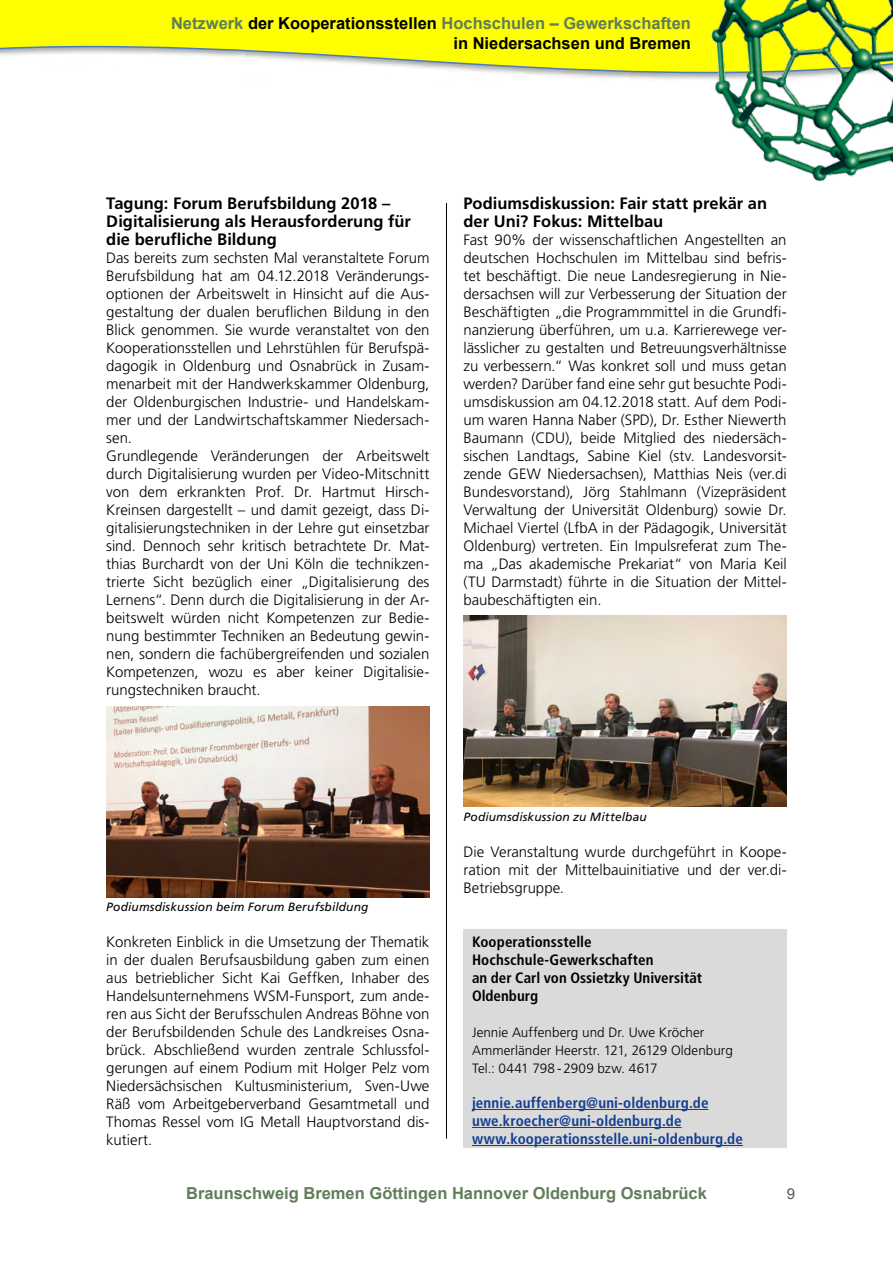
<style>
.page{position:relative;width:893px;height:1263px;background:#fff}
.page>*{position:absolute;margin:0;border:0;box-sizing:border-box;transform-origin:0 0}
.t1{font:700 16.5px/18px "Frutiger";color:#000}
.t2{font:700 16.5px/19.8px "Arial";color:#000;text-align:right}
.t3{font:700 16.5px "Arial";color:#5f7e59}
.t4{font:300 15px/18px "Frutiger";color:#000;text-align:justify}
.t5{font:700 condensed 15px/18px "Frutiger";letter-spacing:.01em;color:#133e90}
.t6{font:700 condensed 15px/18px "Frutiger";letter-spacing:.005em;color:#000}
.t7{font:15px "Arial";color:#565656}
.t8{font:300 13.5px/18px "Frutiger";letter-spacing:.005em;color:#000}
.t9{font:italic 12px "Frutiger";letter-spacing:.01em;color:#000}
.s1{color:#5f7e59}
</style>
<div class="page">
<svg style="left:0;top:0;width:709px;height:80px;fill:#ff0"></svg>
<img style="left:709px;top:0;width:184px;height:181px">
<hr style="left:446px;top:203px;width:1px;height:935px;background:#000">
<div style="left:463px;top:929px;width:324px;height:219px;background:#dadada"></div>
<hr style="left:472px;top:1109px;width:236px;height:1px;background:#133e90">
<hr style="left:472px;top:1127px;width:210px;height:1px;background:#133e90">
<hr style="left:472px;top:1145px;width:271px;height:1px;background:#133e90">
<img style="left:106px;top:706px;width:323px;height:192px">
<img style="left:463px;top:615px;width:324px;height:192px">
<p class="t2" style="left:171px;top:14px;width:521px"><span class="s1">Netzwerk</span> der Kooperationsstellen <span class="s1">Hochschulen – Gewerkschaften </span>in Niedersachsen und Bremen</p>
<p class="t1" style="left:106px;top:195px;width:306px">Tagung: Forum Berufsbildung 2018 –<br>Digitalisierung als Herausforderung für die berufliche Bildung</p>
<p class="t4" style="left:106px;top:249px;width:325px;text-align:left">Das bereits zum sechsten Mal veranstaltete Forum Berufsbildung hat am 04.12.2018 Veränderungs&shy;optionen der Arbeitswelt in Hinsicht auf die Aus&shy;gestaltung der dualen beruflichen Bildung in den Blick genommen. Sie wurde veranstaltet von den Kooperationsstellen und Lehrstühlen für Berufspä&shy;dagogik in Oldenburg und Osnabrück in Zusam&shy;menarbeit mit der Handwerkskammer Oldenburg, der Oldenburgischen Industrie- und Handelskam&shy;mer und der Landwirtschaftskammer Niedersach&shy;sen.<br>Grundlegende Veränderungen der Arbeitswelt durch Digitalisierung wurden per Video-Mitschnitt von dem erkrankten Prof. Dr. Hartmut Hirsch-Kreinsen dargestellt – und damit gezeigt, dass Di&shy;gitalisierungstechniken in der Lehre gut einsetzbar sind. Dennoch sehr kritisch betrachtete Dr. Mat&shy;thias Burchardt von der Uni Köln die technikzen&shy;trierte Sicht bezüglich einer „Digitalisierung des Lernens“. Denn durch die Digitalisierung in der Ar&shy;beitswelt würden nicht Kompetenzen zur Bedie&shy;nung bestimmter Techniken an Bedeutung gewin&shy;nen, sondern die fachübergreifenden und sozialen Kompetenzen, wozu es aber keiner Digitalisie&shy;rungstechniken braucht.</p>
<p class="t1" style="left:463px;top:195px;width:305px">Podiumsdiskussion: Fair statt prekär an der Uni? Fokus: Mittelbau</p>
<p class="t4" style="left:463px;top:231px;width:325px">Fast 90% der wissenschaftlichen Angestellten an deutschen Hochschulen im Mittelbau sind befris&shy;tet beschäftigt. Die neue Landesregierung in Nie&shy;dersachsen will zur Verbesserung der Situation der Beschäftigten „die Programmmittel in die Grundfi&shy;nanzierung überführen, um u.a. Karrierewege ver&shy;lässlicher zu gestalten und Betreuungsverhältnisse zu verbessern.“ Was konkret soll und muss getan werden? Darüber fand eine sehr gut besuchte Podi&shy;umsdiskussion am 04.12.2018 statt. Auf dem Podi&shy;um waren Hanna Naber (SPD), Dr. Esther Niewerth Baumann (CDU), beide Mitglied des niedersäch&shy;sischen Landtags, Sabine Kiel (stv. Landesvorsit&shy;zende GEW Niedersachsen), Matthias Neis (ver.di Bundesvorstand), Jörg Stahlmann (Vizepräsident Verwaltung der Universität Oldenburg) sowie Dr.<br>Michael Viertel (LfbA in der Pädagogik, Universität Oldenburg) vertreten. Ein Impulsreferat zum The&shy;ma „Das akademische Prekariat“ von Maria Keil (TU Darmstadt) führte in die Situation der Mittel&shy;baubeschäftigten ein.</p>
<p class="t9" style="left:106px;top:900px;width:264px">Podiumsdiskussion beim Forum Berufsbildung</p>
<p class="t4" style="left:106px;top:933px;width:325px">Konkreten Einblick in die Umsetzung der Thematik in der dualen Berufsausbildung gaben zum einen aus betrieblicher Sicht Kai Geffken, Inhaber des Handelsunternehmens WSM-Funsport, zum ande&shy;ren aus Sicht der Berufsschulen Andreas Böhne von der Berufsbildenden Schule des Landkreises Osna&shy;brück. Abschließend wurden zentrale Schlussfol&shy;gerungen auf einem Podium mit Holger Pelz vom Niedersächsischen Kultusministerium, Sven-Uwe Räß vom Arbeitgeberverband Gesamtmetall und Thomas Ressel vom IG Metall Hauptvorstand dis&shy;kutiert.</p>
<p class="t9" style="left:463px;top:810px;width:185px">Podiumsdiskussion zu Mittelbau</p>
<p class="t4" style="left:463px;top:843px;width:325px">Die Veranstaltung wurde durchgeführt in Koope&shy;ration mit der Mittelbauinitiative und der ver.di-Betriebsgruppe.</p>
<p class="t6" style="left:472px;top:933px;width:232px">Kooperationsstelle<br>Hochschule-Gewerkschaften<br>an der Carl von Ossietzky Universität<br>Oldenburg</p>
<p class="t8" style="left:472px;top:1024px;width:262px">Jennie Auffenberg und Dr. Uwe Kröcher<br>Ammerländer Heerstr. 121, 26129 Oldenburg<br>Tel.: 0441 798 - 2909 bzw. 4617</p>
<p class="t5" style="left:472px;top:1094px;width:272px">jennie.auffenberg@uni-oldenburg.de uwe.kroecher@uni-oldenburg.de www.kooperationsstelle.uni-oldenburg.de</p>
<p class="t3" style="left:186px;top:1183px;width:522px">Braunschweig Bremen Göttingen Hannover Oldenburg Osnabrück</p>
<p class="t7" style="left:787px;top:1184px;width:10px">9</p>
</div>
